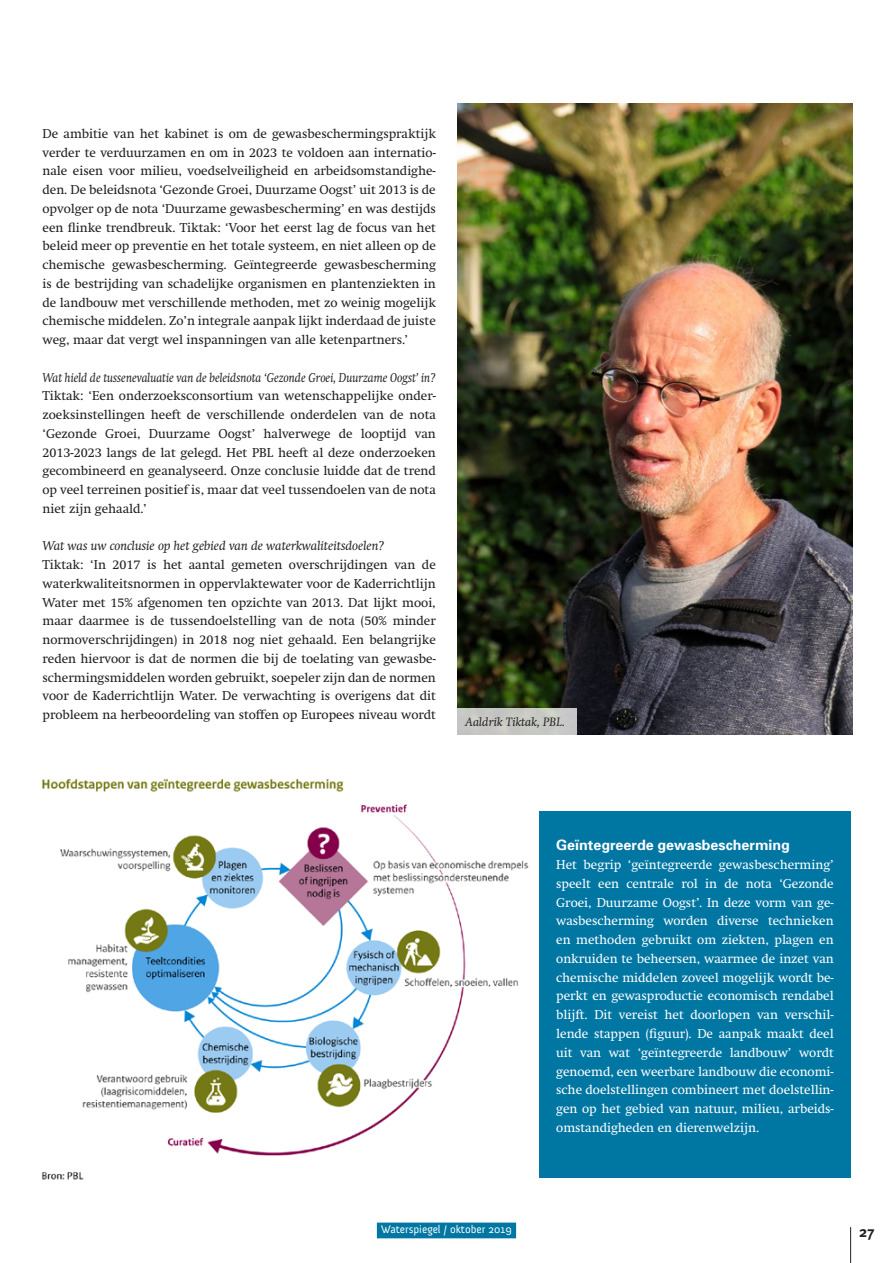
<style>
.page{position:relative;width:893px;height:1263px;background:#fff}
.page>*{position:absolute;margin:0;border:0;box-sizing:border-box;transform-origin:0 0}
.t1{font:700 15px "Meta Plus";color:#231f20}
.t2{font:700 14.25px "Univers";color:#fff}
.t3{font:12.75px/18.8px "Swift";color:#231f20;text-align:justify}
.t4{font:12.75px/18.8px "Swift";color:#fff;text-align:justify}
.t5{font:italic 12px "Swift";letter-spacing:.01em;color:#231f20}
.t6{font:11.25px "Anivers";color:#fff}
.s1{font-style:italic}
</style>
<div class="page">
<hr style="left:850px;top:1227px;width:1px;height:36px;background:#231f20">
<div style="left:377px;top:1222px;width:139px;height:16px;background:#0076a3"></div>
<img style="left:42px;top:778px;width:509px;height:402px">
<img style="left:457px;top:103px;width:395px;height:632px">
<div style="left:539px;top:812px;width:312px;height:366px;background:#0076a3"></div>
<div style="left:457px;top:708px;width:119px;height:27px;background:#c6c8c3"></div>
<p class="t3" style="left:43px;top:124px;width:395px">De ambitie van het kabinet is om de gewasbeschermingspraktijk verder te verduurzamen en om in 2023 te voldoen aan internatio&shy;nale eisen voor milieu, voedselveiligheid en arbeidsomstandighe&shy;den. De beleidsnota ‘Gezonde Groei, Duurzame Oogst’ uit 2013 is de opvolger op de nota ‘Duurzame gewasbescherming’ en was destijds een flinke trendbreuk. Tiktak: ‘Voor het eerst lag de focus van het beleid meer op preventie en het totale systeem, en niet alleen op de chemische gewasbescherming. Geïntegreerde gewasbescherming is de bestrijding van schadelijke organismen en plantenziekten in de landbouw met verschillende methoden, met zo weinig mogelijk chemische middelen. Zo’n integrale aanpak lijkt inderdaad de juiste weg, maar dat vergt wel inspanningen van alle ketenpartners.’</p>
<p class="t3" style="left:43px;top:368px;width:395px"><span class="s1">Wat hield de tussenevaluatie van de beleidsnota ‘Gezonde Groei, Duurzame Oogst’ in?<br></span>Tiktak: ‘Een onderzoeksconsortium van wetenschappelijke onder&shy;zoeksinstellingen heeft de verschillende onderdelen van de nota ‘Gezonde Groei, Duurzame Oogst’ halverwege de looptijd van 2013-2023 langs de lat gelegd. Het PBL heeft al deze onderzoeken gecombineerd en geanalyseerd. Onze conclusie luidde dat de trend op veel terreinen positief is, maar dat veel tussendoelen van de nota niet zijn gehaald.’</p>
<p class="t3" style="left:43px;top:537px;width:395px;text-align:left"><span class="s1">Wat was uw conclusie op het gebied van de waterkwaliteitsdoelen?<br></span>Tiktak: ‘In 2017 is het aantal gemeten overschrijdingen van de waterkwaliteitsnormen in oppervlaktewater voor de Kaderrichtlijn Water met 15% afgenomen ten opzichte van 2013. Dat lijkt mooi, maar daarmee is de tussendoelstelling van de nota (50% minder normoverschrijdingen) in 2018 nog niet gehaald. Een belangrijke reden hiervoor is dat de normen die bij de toelating van gewasbe&shy;schermingsmiddelen worden gebruikt, soepeler zijn dan de normen voor de Kaderrichtlijn Water. De verwachting is overigens dat dit probleem na herbeoordeling van stoffen op Europees niveau wordt</p>
<p class="t5" style="left:466px;top:714px;width:101px">Aaldrik Tiktak, PBL.</p>
<p class="t2" style="left:556px;top:836px;width:235px">Geïntegreerde gewasbescherming</p>
<p class="t4" style="left:556px;top:855px;width:279px">Het begrip ‘geïntegreerde gewasbescherming’ speelt een centrale rol in de nota ‘Gezonde Groei, Duurzame Oogst’. In deze vorm van ge&shy;wasbescherming worden diverse technieken en methoden gebruikt om ziekten, plagen en onkruiden te beheersen, waarmee de inzet van chemische middelen zoveel mogelijk wordt be&shy;perkt en gewasproductie economisch rendabel blijft. Dit vereist het doorlopen van verschil&shy;lende stappen (figuur). De aanpak maakt deel uit van wat ‘geïntegreerde landbouw’ wordt genoemd, een weerbare landbouw die economi&shy;sche doelstellingen combineert met doelstellin&shy;gen op het gebied van natuur, milieu, arbeids&shy;omstandigheden en dierenwelzijn.</p>
<p class="t6" style="left:381px;top:1223px;width:132px">Waterspiegel / oktober 2019</p>
<p class="t1" style="left:859px;top:1223px;width:16px">27</p>
</div>
